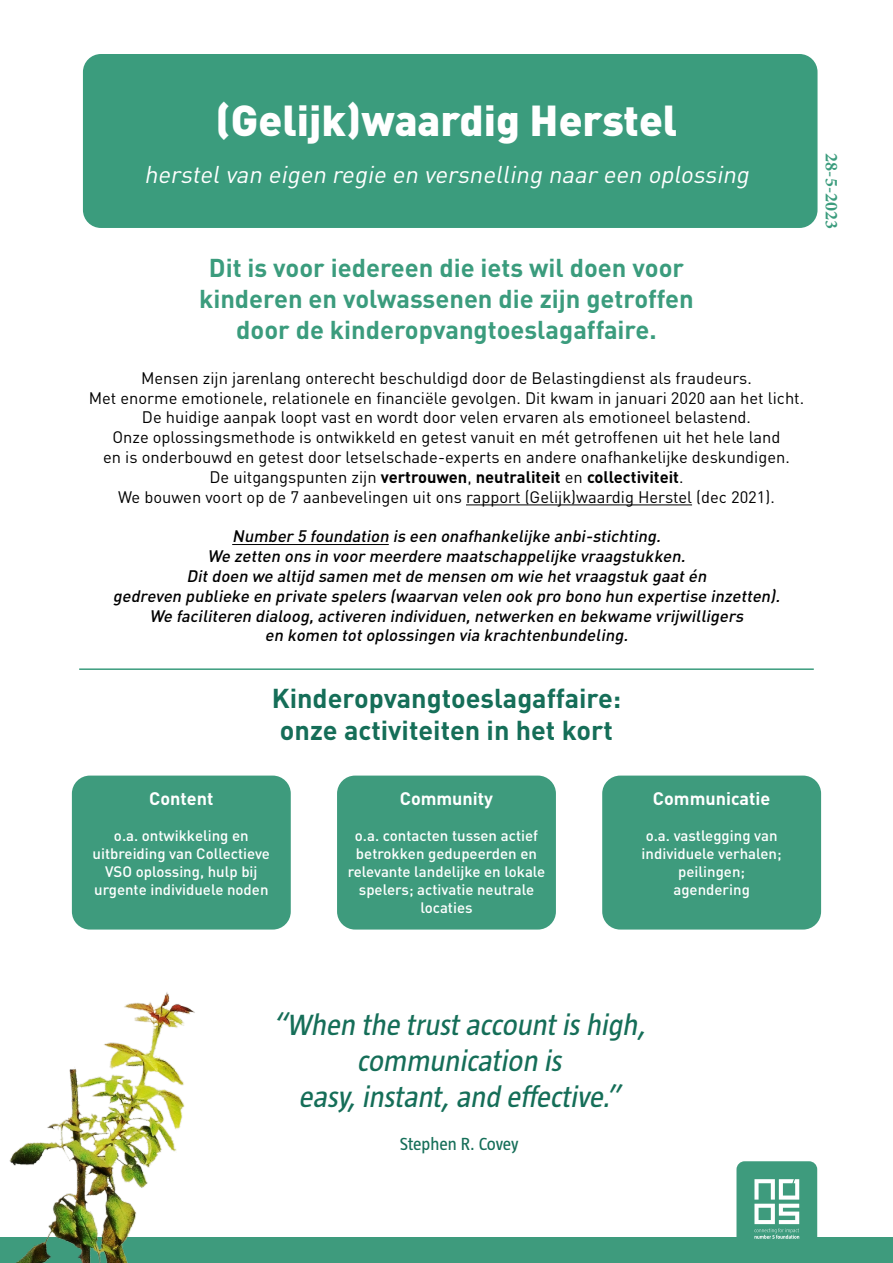
<style>
.page{position:relative;width:893px;height:1263px;background:#fff}
.page>*{position:absolute;margin:0;border:0;box-sizing:border-box;transform-origin:0 0}
.t1{font:900 42.75px "DIN Pro";color:#fff}
.t2{font:italic 30px/36px "Taz";color:#156e58;text-align:center}
.t3{font:700 27px/32.4px "DIN Pro";color:#156e58;text-align:center}
.t4{font:700 25.5px/30.6px "DIN Pro";color:#3b9c7d;text-align:center}
.t5{font:italic 24px "DIN Pro";color:#fff}
.t6{font:700 18px "DIN Pro";color:#fff}
.t7{font:18px "Taz";letter-spacing:-.005em;color:#156e58}
.t8{font:700 18px "Minion Pro";color:#3b9c7d}
.t9{font:16.5px/19.8px "DIN Pro";color:#000;text-align:center}
.t10{font:italic 500 16.5px/19.8px "DIN Pro";color:#000;text-align:center}
.t11{font:500 15px/18px "DIN Pro";color:#fff;text-align:center}
.s1{font-weight:700}
</style>
<div class="page">
<div style="left:83px;top:54px;width:734px;height:174px;background:#3b9c7d;border-radius:18px"></div>
<div style="left:72px;top:775px;width:219px;height:154px;background:#3e9b7d;border-radius:18px"></div>
<div style="left:337px;top:775px;width:219px;height:154px;background:#3e9b7d;border-radius:18px"></div>
<div style="left:602px;top:775px;width:219px;height:154px;background:#3e9b7d;border-radius:18px"></div>
<hr style="left:466px;top:504px;width:226px;height:1px;background:#000">
<hr style="left:232px;top:544px;width:157px;height:1px;background:#000">
<hr style="left:79px;top:668px;width:735px;height:2px;background:#3b9c7d">
<div style="left:0;top:1237px;width:892px;height:26px;background:#3e9b7d"></div>
<img style="left:9px;top:992px;width:186px;height:271px">
<svg style="left:736px;top:1161px;width:81px;height:78px;background:#63ae96"></svg>
<h1 class="t1" style="left:215px;top:92px;width:463px">(Gelijk)waardig Herstel</h1>
<h3 class="t5" style="left:144px;top:158px;width:612px">herstelvan eigen regie en versnelling naar een oplossing</h3>
<h3 class="t4" style="left:199px;top:252px;width:496px">Dit is voor iedereen die iets wil doen voor kinderen en volwassenen die zijn getroffen door de kinderopvangtoeslagaffaire.</h3>
<p class="t9" style="left:89px;top:367px;width:717px">Mensen zijn jarenlang onterecht beschuldigd door de Belastingdienst als fraudeurs.<br>Met enorme emotionele, relationele en financiële gevolgen. Dit kwam in januari 2020 aan het licht.<br>De huidige aanpak loopt vast en wordt door velen ervaren als emotioneel belastend.<br>Onze oplossingsmethode is ontwikkeld en getest vanuit en mét getroffenen uit het hele land<br>en is onderbouwd en getest door letselschade-experts en andere onafhankelijke deskundigen.<br>De uitgangspunten zijn <span class="s1">vertrouwen</span>, <span class="s1">neutraliteit</span> en <span class="s1">collectiviteit</span>.<br>We bouwen voort op de 7 aanbevelingen uit ons rapport (Gelijk)waardig Herstel (dec 2021).</p>
<p class="t10" style="left:113px;top:526px;width:672px">Number 5 foundation is een onafhankelijke anbi-stichting.<br>We zetten ons in voor meerdere maatschappelijke vraagstukken.<br>Ditdoen we altijd samen metde mensen om wie hetvraagstuk gaatén<br>gedreven publieke en private spelers (waarvan velen ook pro bono hun expertise inzetten).<br>We faciliteren dialoog,activeren individuen,netwerken en bekwame vrijwilligers<br>en komen totoplossingen via krachtenbundeling.</p>
<h3 class="t3" style="left:272px;top:681px;width:351px">Kinderopvangtoeslagaffaire: onze activiteiten in het kort</h3>
<p class="t6" style="left:149px;top:786px;width:66px">Content</p>
<p class="t11" style="left:93px;top:826px;width:179px">o.a. ontwikkeling en uitbreiding van Collectieve<br>VSO oplossing, hulp bij urgente individuele noden</p>
<p class="t6" style="left:400px;top:786px;width:95px">Community</p>
<p class="t11" style="left:348px;top:826px;width:199px">o.a. contacten tussen actief betrokken gedupeerden en relevante landelijke en lokale spelers; activatie neutrale locaties</p>
<p class="t6" style="left:653px;top:786px;width:119px">Communicatie</p>
<p class="t11" style="left:642px;top:826px;width:142px">o.a. vastlegging van individuele verhalen; peilingen; agendering</p>
<p class="t8" style="left:844px;top:153px;width:77px;rotate:90deg">28-5-2023</p>
<h2 class="t2" style="left:273px;top:1007px;width:379px">“When the trustaccountis high, communication is easy,instant,and effective.”</h2>
<p class="t7" style="left:400px;top:1135px;width:120px">Stephen R. Covey</p>
</div>
